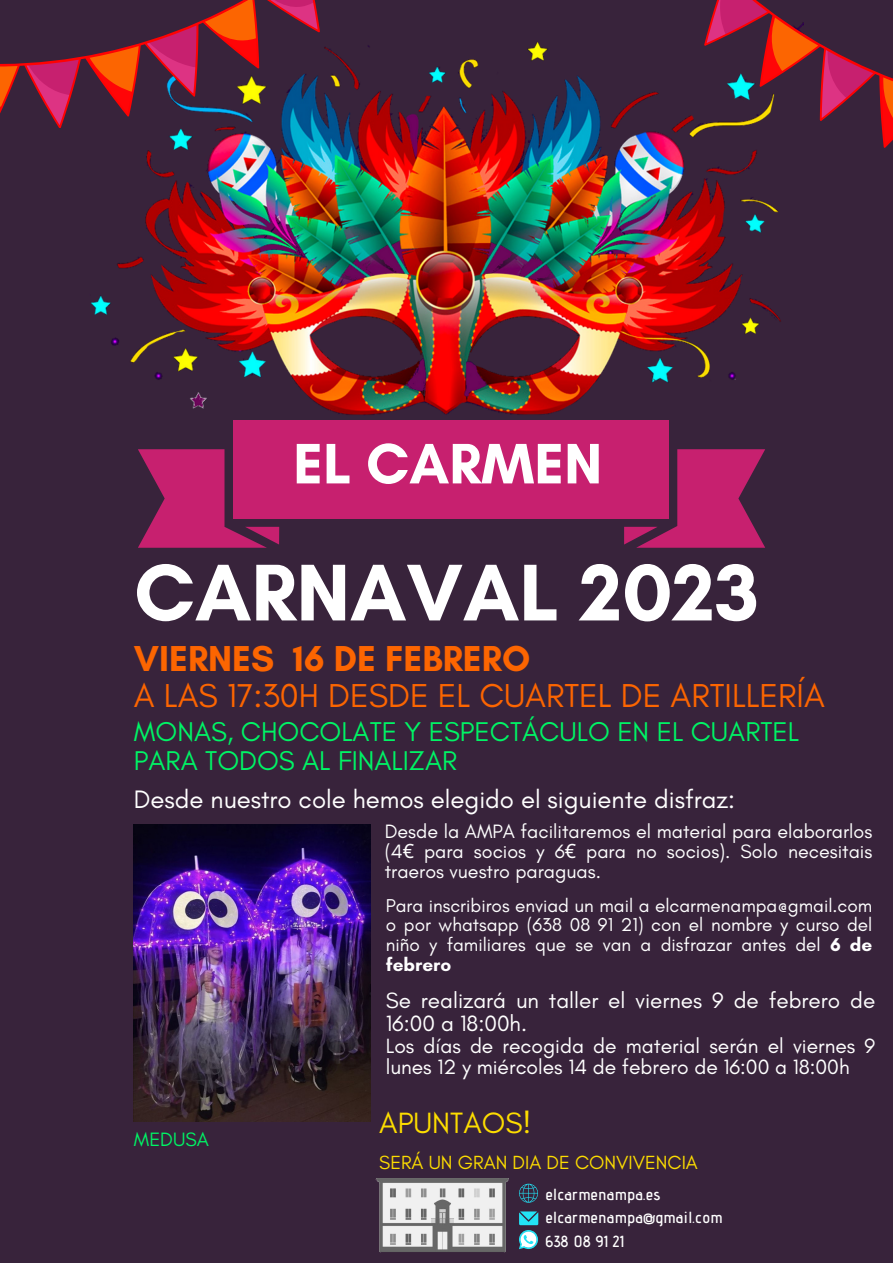
<style>
.page{position:relative;width:893px;height:1263px;background:#38233b}
.page>*{position:absolute;margin:0;border:0;box-sizing:border-box;transform-origin:0 0}
.t1{font:700 81.82px "Glacial Indifference";color:#fff}
.t2{font:700 58.05px "Glacial Indifference";color:#fff}
.t3{font:700 36.75px "Glacial Indifference";color:#fc6501}
.t4{font:33.75px "Glacial Indifference";color:#fc6501}
.t5{font:29.85px "Glacial Indifference";color:#fddd00}
.t6{font:27.67px/28.7px "Glacial Indifference";color:#00f465}
.t7{font:25.72px "Glacial Indifference";color:#fff}
.t8{font:22.5px/23.1px "Glacial Indifference";color:#fff}
.t9{font:21px/21.4px "Glacial Indifference";color:#fff}
.t10{font:19.73px/20.2px "Glacial Indifference";color:#fff;text-align:justify}
.t11{font:19.73px "Glacial Indifference";color:#00f465}
.t12{font:19.35px "Glacial Indifference";color:#fddd00}
.t13{font:18.98px/19.6px "Glacial Indifference";color:#fff;text-align:justify}
.t14{font:600 16.05px "Advent Pro";letter-spacing:.03em;color:#fff}
.s1{font-family:"Noto Sans"}
.s2{font-weight:700}
</style>
<div class="page">
<svg style="left:624px;top:449px;width:141px;height:99px"></svg>
<div style="left:233px;top:420px;width:436px;height:98px;background:#c7206f"></div>
<svg style="left:138px;top:449px;width:141px;height:99px"></svg>
<img style="left:91px;top:42px;width:690px;height:373px">
<svg style="left:0;top:0;width:345px;height:160px"></svg>
<svg style="left:563px;top:0;width:330px;height:247px"></svg>
<img style="left:376px;top:1178px;width:133px;height:75px">
<svg style="left:519px;top:1184px;width:19px;height:19px"></svg>
<svg style="left:519px;top:1211px;width:19px;height:38px"></svg>
<img style="left:134px;top:824px;width:237px;height:297px">
<h3 class="t2" style="left:293px;top:428px;width:310px">EL CARMEN</h3>
<h1 class="t1" style="left:134px;top:543px;width:626px">CARNAVAL 2023</h1>
<h4 class="t3" style="left:134px;top:636px;width:398px">VIERNES 16 DE FEBRERO</h4>
<h4 class="t4" style="left:134px;top:675px;width:692px">A LAS 17:30H DESDE EL CUARTEL DE ARTILLERÍA</h4>
<h5 class="t6" style="left:134px;top:717px;width:666px">MONAS, CHOCOLATE Y ESPECTÁCULO EN EL CUARTEL<br>PARA TODOS AL FINALIZAR</h5>
<p class="t7" style="left:134px;top:783px;width:602px">Desde nuestro cole hemos elegido el siguiente disfraz:</p>
<p class="t10" style="left:385px;top:821px;width:489px">Desde la AMPA facilitaremos el material para elaborarlos (4<span class="s1">€</span> para socios y 6<span class="s1">€</span> para no socios). Solo necesitais traeros vuestro paraguas.</p>
<p class="t13" style="left:386px;top:895px;width:488px">Para inscribiros enviad un mail a elcarmenampa@gmail.com o por whatsapp (638 08 91 21) con el nombre y curso del niño y familiares que se van a disfrazar antes del <span class="s2">6 de febrero</span></p>
<h6 class="t11" style="left:134px;top:1127px;width:76px">MEDUSA</h6>
<p class="t8" style="left:386px;top:988px;width:491px">Se realizará un taller el viernes 9 de febrero de<br>16:00 a 18:00h.</p>
<h6 class="t9" style="left:386px;top:1035px;width:491px">Los días de recogida de material serán el viernes 9 lunes 12 y miércoles 14 de febrero de 16:00 a 18:00h</h6>
<p class="t5" style="left:379px;top:1104px;width:154px">APUNTAOS!</p>
<p class="t12" style="left:379px;top:1150px;width:320px">SERÁ UN GRAN DIA DE CONVIVENCIA</p>
<p class="t14" style="left:546px;top:1184px;width:116px">elcarmenampa.es</p>
<p class="t14" style="left:546px;top:1208px;width:178px">elcarmenampa@gmail.com</p>
<p class="t14" style="left:546px;top:1231px;width:79px">638 08 91 21</p>
</div>
